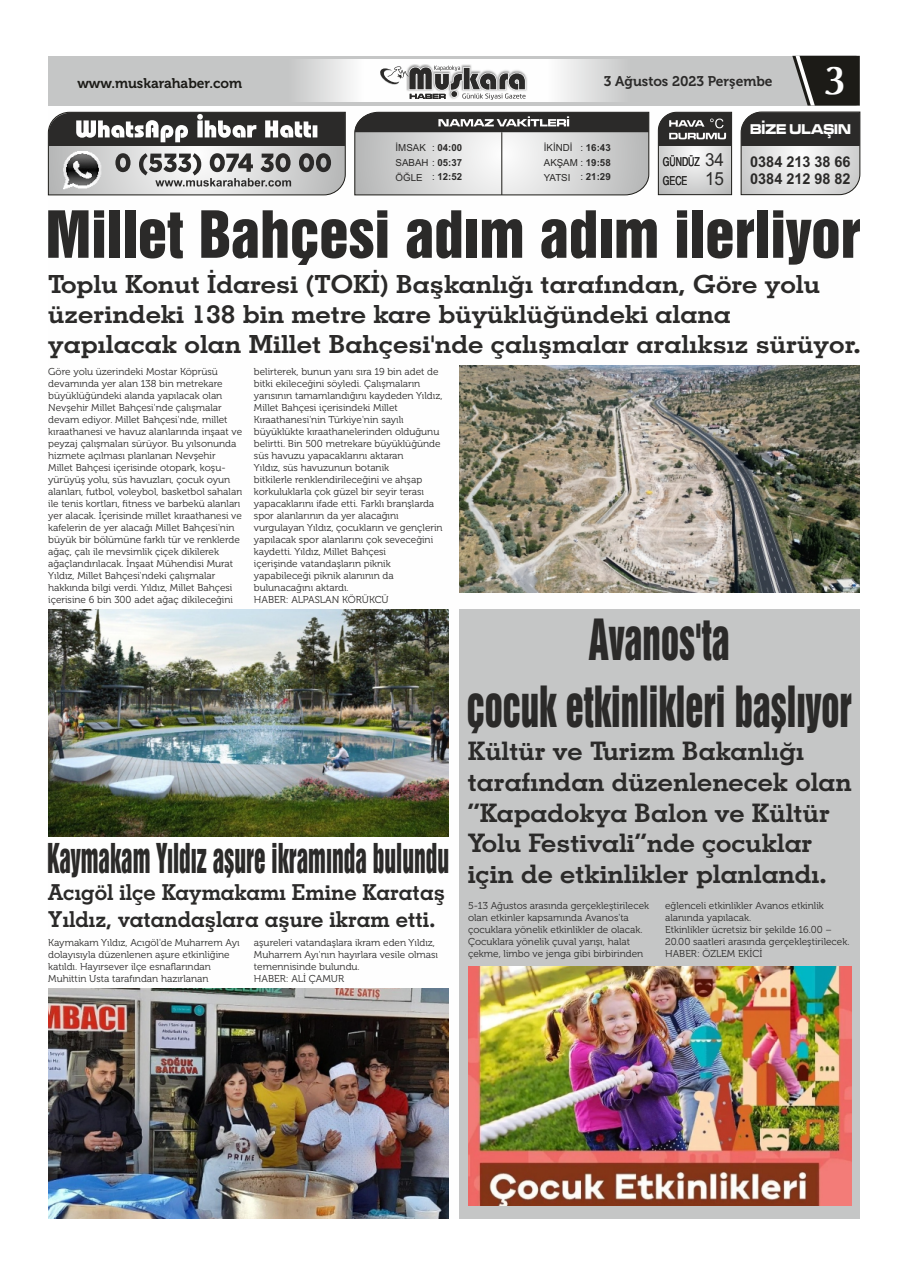
<style>
.page{position:relative;width:908px;height:1276px;background:#fff}
.page>*{position:absolute;margin:0;border:0;box-sizing:border-box;transform-origin:0 0}
.t1{font:59.3px "Swiss 921 BT";color:#2b2a29}
.t2{font:51.8px/66.4px "Swiss 921 BT";color:#2b2a29;text-align:center;scale:.71 1}
.t3{font:700 40.7px "Optima";color:#fefefe}
.t4{font:37.5px "Swiss 921 BT";color:#2b2a29;scale:.63 1}
.t5{font:25.5px/30.6px "Geometric Slabserif 703 Bold BT";color:#2b2a29;scale:1.06 1}
.t6{font:25px/30px "Geometric Slabserif 703 Bold BT";color:#2b2a29;scale:1.1 1}
.t7{font:22px/26.4px "Geometric Slabserif 703 Bold BT";color:#2b2a29}
.t8{font:700 15px/17.1px "Arial Narrow";color:#2b2a29;scale:1.17 1}
.t9{font:14.7px "Microgramma D Bold Exte";color:#fefefe;scale:.85 1}
.t10{font:14px "Museo 700";color:#1c1b17}
.t11{font:14px "Museo 700";color:#2b2a29}
.t12{font:condensed 12.3px "Helvetica";color:#2b2a29;scale:.86 1}
.t13{font:10px/12px "Museo 300";color:#2b2a29}
.t14{font:9.7px/14.8px "Arial";color:#2b2a29}
.t15{font:700 9.7px "Arial";color:#2b2a29}
.s1{font-weight:700}
.s2{font-weight:400}
.s3{font-family:"Arial";font-stretch:normal;font-size:18px}
</style>
<div class="page">
<svg style="left:47px;top:111px;width:299px;height:85px;background:#90908f"></svg>
<svg style="left:354px;top:111px;width:295px;height:85px;background:#b1b1b1"></svg>
<svg style="left:657px;top:111px;width:75px;height:85px;background:#9e9e9e"></svg>
<div style="left:48px;top:56px;width:811px;height:50px;background:#c5c6c6"></div>
<img style="left:303px;top:60px;width:312px;height:41px">
<svg style="left:740px;top:56px;width:120px;height:140px"></svg>
<img style="left:406px;top:64px;width:121px;height:36px">
<svg style="left:378px;top:66px;width:148px;height:36px;background:#aeadad"></svg>
<img style="left:48px;top:609px;width:400px;height:227px">
<img style="left:459px;top:365px;width:400px;height:227px">
<div style="left:459px;top:609px;width:400px;height:609px;background:#c5c6c6"></div>
<img style="left:48px;top:988px;width:400px;height:230px">
<img style="left:468px;top:967px;width:382px;height:238px">
<h3 class="t10" style="left:77px;top:78px;width:166px">www.muskarahaber.com</h3>
<h3 class="t11" style="left:603px;top:75px;width:170px">3 Ağustos 2023 Perşembe</h3>
<h3 class="t3" style="left:822px;top:62px;width:26px">3</h3>
<p class="t14" style="left:395px;top:141px;width:68px">İMSAK<br>SABAH : <span class="s1">05:37</span></p>
<p class="t14" style="left:543px;top:141px;width:68px">İKİNDİ<br>AKŞAM : <span class="s1">19:58</span></p>
<p class="t15" style="left:432px;top:144px;width:31px"><span class="s2">:</span> 04:00</p>
<p class="t15" style="left:580px;top:144px;width:32px"><span class="s2">:</span> 16:43</p>
<p class="t14" style="left:395px;top:171px;width:68px">ÖĞLE : <span class="s1">12:52</span></p>
<p class="t14" style="left:543px;top:171px;width:68px">YATSI : <span class="s1">21:29</span></p>
<h3 class="t9" style="left:749px;top:122px;width:120px">BİZE ULAŞIN</h3>
<p class="t12" style="left:662px;top:157px;width:73px">GÜNDÜZ <span class="s3">34</span></p>
<h3 class="t8" style="left:749px;top:155px;width:87px">0384 213 38 66<br>0384 212 98 82</h3>
<p class="t12" style="left:662px;top:176px;width:73px">GECE <span class="s3">15</span></p>
<h1 class="t1" style="left:45px;top:213px;width:816px">Millet Bahçesi adım adım ilerliyor</h1>
<h3 class="t6" style="left:48px;top:271px;width:740px">Toplu Konut İdaresi (TOKİ) Başkanlığı tarafından, Göre yolu üzerindeki 138 bin metre kare büyüklüğündeki alana yapılacak olan Millet Bahçesi'nde çalışmalar aralıksız sürüyor.</h3>
<p class="t13" style="left:48px;top:366px;width:196px">Göre yolu üzerindeki Mostar Köprüsü devamında yer alan 138 bin metrekare büyüklüğündeki alanda yapılacak olan Nevşehir Millet Bahçesi'nde çalışmalar devam ediyor. Millet Bahçesi'nde, millet kıraathanesi ve havuz alanlarında inşaat ve peyzaj çalışmaları sürüyor. Bu yılsonunda hizmete açılması planlanan Nevşehir Millet Bahçesi içerisinde otopark, koşu&shy;yürüyüş yolu, süs havuzları, çocuk oyun alanları, futbol, voleybol, basketbol sahaları ile tenis kortları, fitness ve barbekü alanları yer alacak. İçerisinde millet kıraathanesi ve kafelerin de yer alacağı Millet Bahçesi'nin büyük bir bölümüne farklı tür ve renklerde ağaç, çalı ile mevsimlik çiçek dikilerek ağaçlandırılacak. İnşaat Mühendisi Murat Yıldız, Millet Bahçesi'ndeki çalışmalar hakkında bilgi verdi. Yıldız, Millet Bahçesi içerisine 6 bin 300 adet ağaç dikileceğini</p>
<p class="t13" style="left:254px;top:366px;width:190px">belirterek, bunun yanı sıra 19 bin adet de bitki ekileceğini söyledi. Çalışmaların yarısının tamamlandığını kaydeden Yıldız, Millet Bahçesi içerisindeki Millet Kıraathanesi'nin Türkiye'nin sayılı büyüklükte kıraathanelerinden olduğunu belirtti. Bin 500 metrekare büyüklüğünde süs havuzu yapacaklarını aktaran<br>Yıldız, süs havuzunun botanik<br>bitkilerle renklendirileceğini ve ahşap korkuluklarla çok güzel bir seyir terası yapacaklarını ifade etti. Farklı branşlarda spor alanlarının da yer alacağını vurgulayan Yıldız, çocukların ve gençlerin yapılacak spor alanlarını çok seveceğini kaydetti. Yıldız, Millet Bahçesi<br>içerişinde vatandaşların piknik yapabileceği piknik alanının da bulunacağını aktardı.<br>HABER: ALPASLAN KÖRÜKCÜ</p>
<h3 class="t4" style="left:47px;top:844px;width:639px">Kaymakam Yıldız aşure ikramında bulundu</h3>
<h3 class="t7" style="left:48px;top:881px;width:398px">Acıgöl ilçe Kaymakamı Emine Karataş<br>Yıldız, vatandaşlara aşure ikram etti.</h3>
<p class="t13" style="left:48px;top:937px;width:193px">Kaymakam Yıldız, Acıgöl'de Muharrem Ayı dolayısıyla düzenlenen aşure etkinliğine katıldı. Hayırsever ilçe esnaflarından Muhittin Usta tarafından hazırlanan</p>
<p class="t13" style="left:254px;top:937px;width:185px">aşureleri vatandaşlara ikram eden Yıldız,<br>Muharrem Ayı'nın hayırlara vesile olması temennisinde bulundu.<br>HABER: ALİ ÇAMUR</p>
<h2 class="t2" style="left:466px;top:613px;width:544px">Avanos'ta<br>çocuk etkinlikleri başlıyor</h2>
<h3 class="t5" style="left:467px;top:738px;width:363px">Kültür ve Turizm Bakanlığı tarafından düzenlenecek olan “Kapadokya Balon ve Kültür<br>Yolu Festivali”nde çocuklar için de etkinlikler planlandı.</h3>
<p class="t13" style="left:468px;top:900px;width:182px">5-13 Ağustos arasında gerçekleştirilecek olan etkinler kapsamında Avanos'ta çocuklara yönelik etkinlikler de olacak.<br>Çocuklara yönelik çuval yarışı, halat çekme, limbo ve jenga gibi birbirinden</p>
<p class="t13" style="left:664px;top:900px;width:186px">eğlenceli etkinlikler Avanos etkinlik alanında yapılacak.<br>Etkinlikler ücretsiz bir şekilde 16.00 – 20.00 saatleri arasında gerçekleştirilecek.<br>HABER: ÖZLEM EKİCİ</p>
</div>
